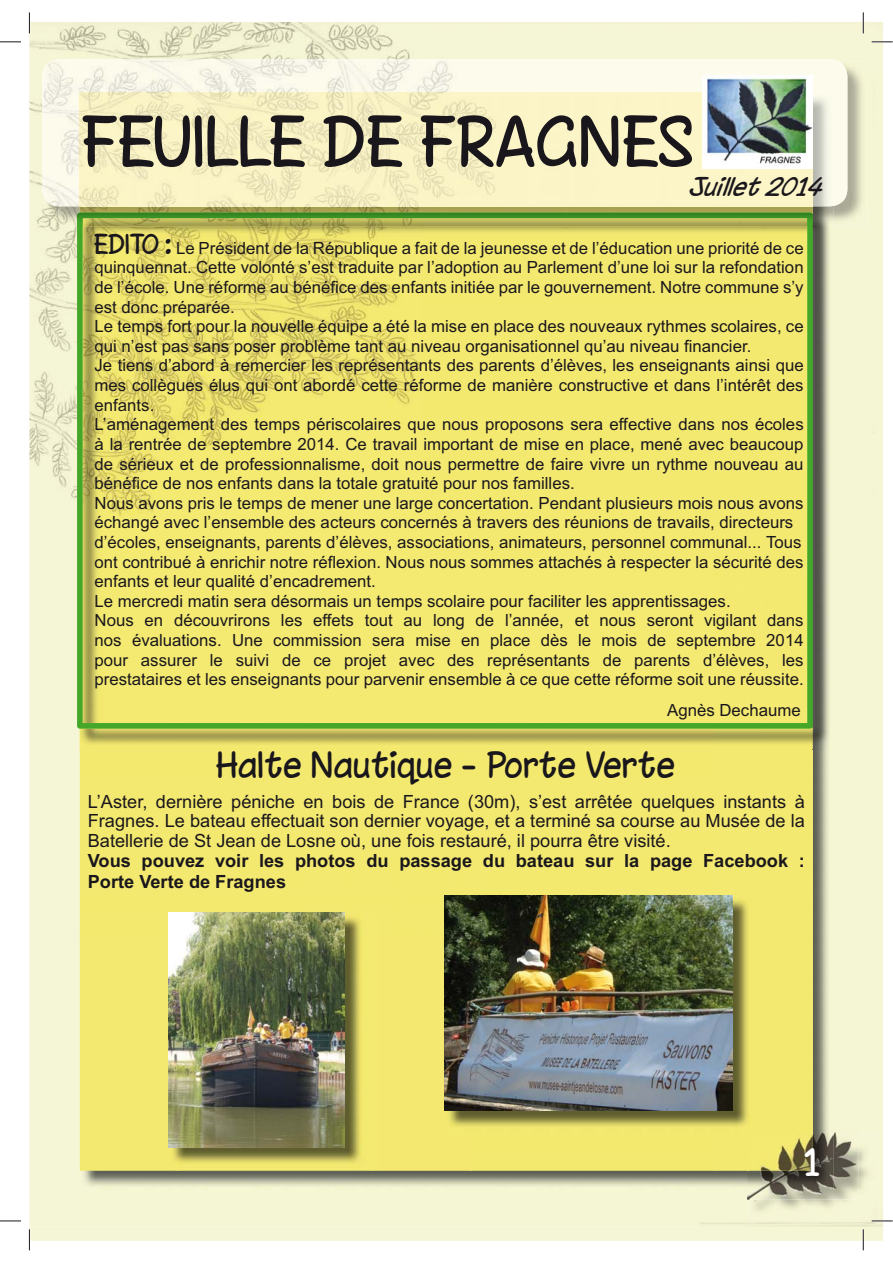
<style>
.page{position:relative;width:893px;height:1263px;background:#fff}
.page>*{position:absolute;margin:0;border:0;box-sizing:border-box;transform-origin:0 0}
.t1{font:64.5px "Chinacat";color:#1a171c}
.t2{font:34.95px "Chinacat";color:#fff}
.t3{font:33.6px "Chinacat";color:#1a171c}
.t4{font:italic 23.85px "Chinacat";color:#1a171c}
.t5{font:18.15px/19.6px "Arial";color:#1a171c;text-align:justify}
.t6{font:700 18.15px/21.9px "Arial";color:#1a171c}
.t7{font:16.8px/19.6px "Arial";color:#1a171c}
.s1{font-family:"Chinacat";font-size:25.2px}
</style>
<div class="page">
<img style="left:29px;top:22px;width:854px;height:50px">
<img style="left:29px;top:72px;width:50px;height:1154px">
<div style="left:834px;top:72px;width:49px;height:1154px;background:#f5f6d4"></div>
<img style="left:813px;top:206px;width:21px;height:923px">
<img style="left:82px;top:1171px;width:667px;height:20px">
<img style="left:80px;top:729px;width:635px;height:207px">
<div style="left:715px;top:749px;width:98px;height:422px;background:#f4e970"></div>
<div style="left:80px;top:936px;width:97px;height:235px;background:#f4e970"></div>
<div style="left:374px;top:936px;width:96px;height:235px;background:#f4e870"></div>
<img style="left:177px;top:1168px;width:197px;height:3px">
<div style="left:470px;top:1135px;width:245px;height:36px;background:#f4e970"></div>
<img style="left:764px;top:226px;width:69px;height:523px">
<svg style="left:79px;top:729px;width:1px;height:20px"></svg>
<img style="left:715px;top:729px;width:49px;height:20px">
<svg style="left:77px;top:226px;width:736px;height:503px;background:#dbdf67"></svg>
<img style="left:833px;top:61px;width:34px;height:165px">
<img style="left:44px;top:206px;width:36px;height:20px">
<img style="left:80px;top:206px;width:733px;height:7px">
<img style="left:813px;top:215px;width:20px;height:11px">
<img style="left:77px;top:213px;width:736px;height:13px">
<img style="left:42px;top:59px;width:805px;height:147px">
<img style="left:80px;top:204px;width:754px;height:2px">
<img style="left:703px;top:76px;width:110px;height:93px">
<img style="left:749px;top:1134px;width:129px;height:98px">
<svg style="left:747px;top:1191px;width:2px;height:9px"></svg>
<img style="left:747px;top:1135px;width:2px;height:36px">
<img style="left:753px;top:1129px;width:105px;height:5px">
<img style="left:749px;top:1134px;width:109px;height:66px">
<img style="left:749px;top:1134px;width:85px;height:57px">
<img style="left:170px;top:915px;width:208px;height:253px">
<img style="left:168px;top:913px;width:177px;height:235px">
<img style="left:447px;top:898px;width:306px;height:237px">
<svg style="left:747px;top:1129px;width:6px;height:6px"></svg>
<img style="left:445px;top:895px;width:287px;height:216px">
<hr style="left:872px;top:41px;width:21px;height:2px;background:#fff">
<hr style="left:872px;top:1220px;width:21px;height:2px;background:#fff">
<hr style="left:862px;top:12px;width:2px;height:21px;background:#fff">
<hr style="left:862px;top:1229px;width:2px;height:21px;background:#fff">
<svg style="left:0;top:42px;width:21px;height:1px"></svg>
<svg style="left:872px;top:42px;width:21px;height:1px"></svg>
<svg style="left:0;top:1221px;width:21px;height:1px"></svg>
<svg style="left:872px;top:1221px;width:21px;height:1px"></svg>
<svg style="left:29px;top:12px;width:1px;height:21px"></svg>
<svg style="left:29px;top:1229px;width:1px;height:21px"></svg>
<svg style="left:863px;top:12px;width:1px;height:21px"></svg>
<svg style="left:863px;top:1229px;width:1px;height:21px"></svg>
<h1 class="t1" style="left:83px;top:115px;width:615px">FEUILLE DE FRAGNES</h1>
<h3 class="t4" style="left:688px;top:177px;width:144px">Juillet2014</h3>
<p class="t7" style="left:95px;top:240px;width:711px"><span class="s1">EDITO :</span> Le Président de la République a fait de la jeunesse et de l’éducation une priorité de ce quinquennat. Cette volonté s’est traduite par l’adoption au Parlement d’une loi sur la refondation de l’école. Une réforme au bénéfice des enfants initiée par le gouvernement. Notre commune s’y est donc préparée.<br>Le temps fort pour la nouvelle équipe a été la mise en place des nouveaux rythmes scolaires, ce qui n’est pas sans poser problème tant au niveau organisationnel qu’au niveau financier.<br>Je tiens d’abord à remercier les représentants des parents d’élèves, les enseignants ainsi que mes collègues élus qui ont abordé cette réforme de manière constructive et dans l’intérêt des enfants.<br>L’aménagement des temps périscolaires que nous proposons sera effective dans nos écoles à la rentrée de septembre 2014. Ce travail important de mise en place, mené avec beaucoup de sérieux et de professionnalisme, doit nous permettre de faire vivre un rythme nouveau au bénéfice de nos enfants dans la totale gratuité pour nos familles.<br>Nous avons pris le temps de mener une large concertation. Pendant plusieurs mois nous avons échangé avec l’ensemble des acteurs concernés à travers des réunions de travails, directeurs d’écoles, enseignants, parents d’élèves, associations, animateurs, personnel communal... Tous ont contribué à enrichir notre réflexion. Nous nous sommes attachés à respecter la sécurité des enfants et leur qualité d’encadrement.<br>Le mercredi matin sera désormais un temps scolaire pour faciliter les apprentissages.<br>Nous en découvrirons les effets tout au long de l’année, et nous seront vigilant dans nos évaluations. Une commission sera mise en place dès le mois de septembre 2014 pour assurer le suivi de ce projet avec des représentants de parents d’élèves, les prestataires et les enseignants pour parvenir ensemble à ce que cette réforme soit une réussite.</p>
<p class="t7" style="left:667px;top:702px;width:135px">Agnès Dechaume</p>
<h3 class="t3" style="left:217px;top:751px;width:461px">Halte Nautique - Porte Verte</h3>
<p class="t5" style="left:88px;top:793px;width:718px">L’Aster, dernière péniche en bois de France (30m), s’est arrêtée quelques instants à Fragnes. Le bateau effectuait son dernier voyage, et a terminé sa course au Musée de la Batellerie de St Jean de Losne où, une fois restauré, il pourra être visité.</p>
<p class="t6" style="left:88px;top:851px;width:718px">Vous pouvez voir les photos du passage du bateau sur la page Facebook :<br>Porte Verte de Fragnes</p>
<h2 class="t2" style="left:805px;top:1148px;width:17px">1</h2>
</div>
